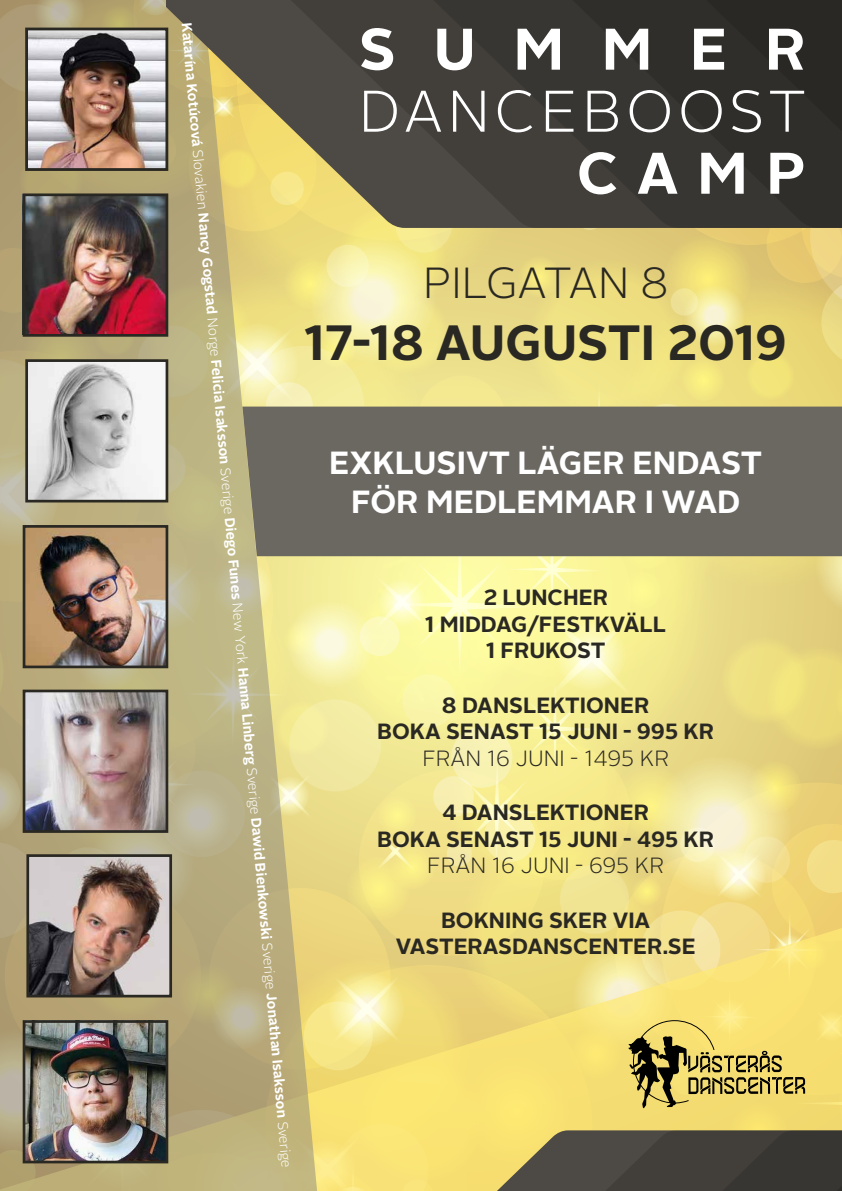
<style>
.page{position:relative;width:842px;height:1191px;background:#fff}
.page>*{position:absolute;margin:0;border:0;box-sizing:border-box;transform-origin:0 0}
.t1{font:700 58.5px "Alright Sans";letter-spacing:.645em;color:#fff}
.t2{font:300 58.5px "Alright Sans";letter-spacing:.08em;color:#fff}
.t3{font:700 49.4px "Alright Sans";color:#2a2822}
.t4{font:300 43.4px "Alright Sans";color:#2a2822}
.t5{font:700 32px/38.4px "Alright Sans";color:#fff;text-align:center}
.t6{font:700 22px/26.4px "Alright Sans";color:#2a2822;text-align:center}
.t7{font:300 22px "Alright Sans";color:#2a2822}
.t8{font:700 14px "Alright Sans";color:#fff}
.s1{font-weight:300}
</style>
<div class="page">
<img style="left:0;top:0;width:842px;height:1191px">
<p class="t8" style="left:196px;top:22px;width:1151px;rotate:85deg">Katarína Kotúcová <span class="s1">Slovakien</span> Nancy Gogstad <span class="s1">Norge</span> Felicia Isaksson <span class="s1">Sverige</span> Diego Funes <span class="s1">New York</span> Hanna Linberg <span class="s1">Sverige</span> Dawid Bienkowski <span class="s1">Sverige</span> Jonathan Isaksson <span class="s1">Sverige</span></p>
<h1 class="t1" style="left:359px;top:8px;width:449px">SUMMER</h1>
<h1 class="t2" style="left:359px;top:72px;width:449px">DANCEBOOST</h1>
<h1 class="t1" style="left:577px;top:132px;width:230px">CAMP</h1>
<h3 class="t4" style="left:423px;top:254px;width:247px">PILGATAN 8</h3>
<h2 class="t3" style="left:304px;top:308px;width:484px">17-18 AUGUSTI 2019</h2>
<h3 class="t5" style="left:329px;top:444px;width:434px">EXKLUSIVT LÄGER ENDAST<br>FÖR MEDLEMMAR I WAD</h3>
<h3 class="t6" style="left:425px;top:584px;width:242px">2 LUNCHER<br>1 MIDDAG/FESTKVÄLL<br>1 FRUKOST</h3>
<h3 class="t6" style="left:377px;top:692px;width:338px">8 DANSLEKTIONER<br>BOKA SENAST 15 JUNI - 995 KR</h3>
<h3 class="t7" style="left:422px;top:743px;width:248px">FRÅN 16 JUNI - 1495 KR</h3>
<h3 class="t6" style="left:377px;top:799px;width:338px">4 DANSLEKTIONER<br>BOKA SENAST 15 JUNI - 495 KR</h3>
<h3 class="t7" style="left:427px;top:850px;width:238px">FRÅN 16 JUNI - 695 KR</h3>
<h3 class="t6" style="left:396px;top:907px;width:301px">BOKNING SKER VIA<br>VASTERASDANSCENTER.SE</h3>
</div>
